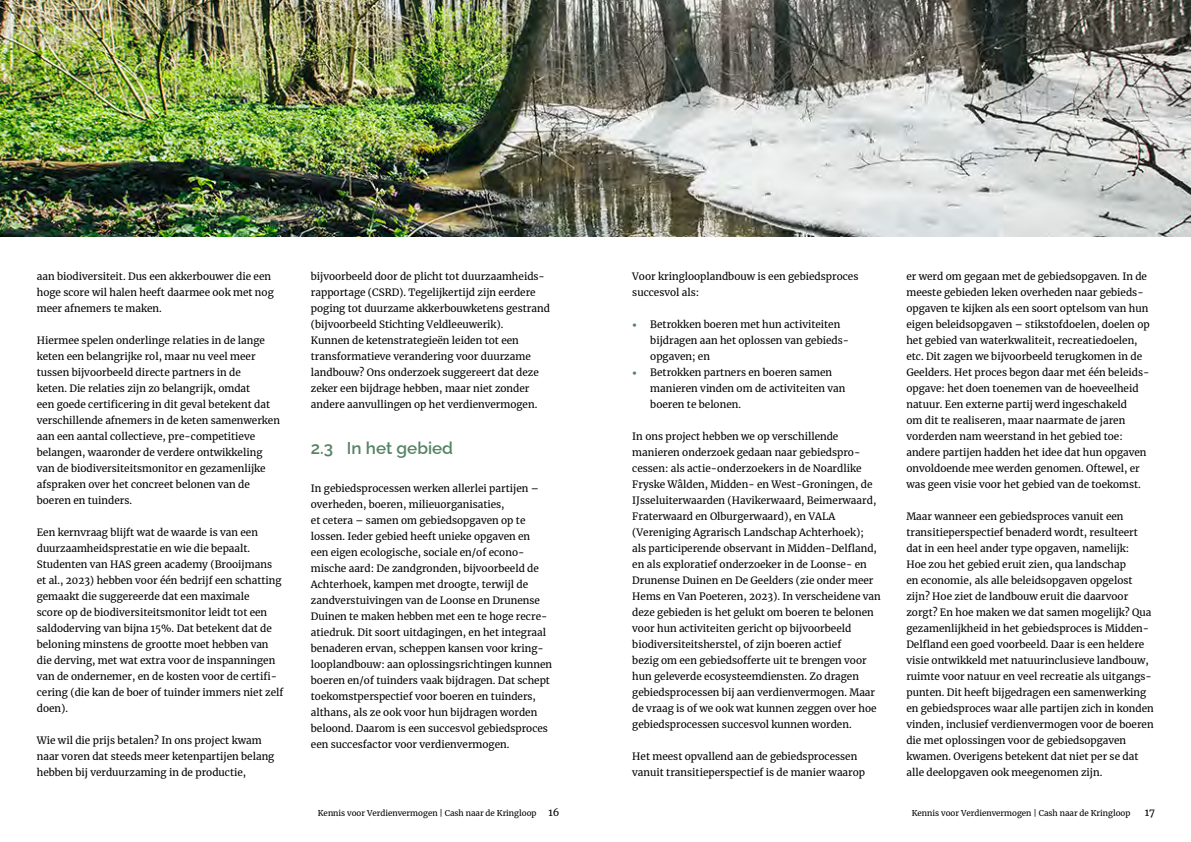
<style>
.page{position:relative;width:1191px;height:842px;background:#fff}
.page>*{position:absolute;margin:0;border:0;box-sizing:border-box;transform-origin:0 0}
.t1{font:600 17px "Raleway";color:#558365}
.t2{font:10px/16px "Merriweather";color:#000}
.t3{font:8px "Merriweather";color:#000}
.s1{font-family:"Verdana";font-size:9px;color:#558365}
.s2{font-size:10px}
</style>
<div class="page">
<img style="left:0;top:0;width:1191px;height:236px">
<p class="t2" style="left:37px;top:268px;width:238px">aan biodiversiteit. Dus een akkerbouwer die een hoge score wil halen heeft daarmee ook met nog meer afnemers te maken.</p>
<p class="t2" style="left:37px;top:332px;width:245px">Hiermee spelen onderlinge relaties in de lange keten een belangrijke rol, maar nu veel meer tussen bijvoorbeeld directe partners in de<br>keten. Die relaties zijn zo belangrijk, omdat<br>een goede certificering in dit geval betekent dat verschillende afnemers in de keten samenwerken aan een aantal collectieve, pre-competitieve belangen, waaronder de verdere ontwikkeling van de biodiversiteitsmonitor en gezamenlijke afspraken over het concreet belonen van de boeren en tuinders.</p>
<p class="t2" style="left:37px;top:524px;width:248px">Een kernvraag blijft wat de waarde is van een duurzaamheidsprestatie en wie die bepaalt.<br>Studenten van HAS green academy (Brooijmans et al., 2023) hebben voor één bedrijf een schatting gemaakt die suggereerde dat een maximale<br>score op de biodiversiteitsmonitor leidt tot een saldoderving van bijna 15%. Dat betekent dat de beloning minstens de grootte moet hebben van die derving, met wat extra voor de inspanningen van de ondernemer, en de kosten voor de certifi&shy;cering (die kan de boer of tuinder immers niet zelf doen).</p>
<p class="t2" style="left:37px;top:732px;width:239px">Wie wil die prijs betalen? In ons project kwam naar voren dat steeds meer ketenpartijen belang hebben bij verduurzaming in de productie,</p>
<p class="t2" style="left:311px;top:268px;width:240px">bijvoorbeeld door de plicht tot duurzaamheids&shy;rapportage (CSRD). Tegelijkertijd zijn eerdere poging tot duurzame akkerbouwketens gestrand (bijvoorbeeld Stichting Veldleeuwerik).<br>Kunnen de ketenstrategieën leiden tot een transformatieve verandering voor duurzame landbouw? Ons onderzoek suggereert dat deze zeker een bijdrage hebben, maar niet zonder andere aanvullingen op het verdienvermogen.</p>
<h1 class="t1" style="left:311px;top:435px;width:144px">2.3 In het gebied</h1>
<p class="t2" style="left:311px;top:480px;width:243px">In gebiedsprocessen werken allerlei partijen – overheden, boeren, milieuorganisaties,<br>et cetera – samen om gebiedsopgaven op te lossen. Ieder gebied heeft unieke opgaven en<br>een eigen ecologische, sociale en/of econo&shy;mische aard: De zandgronden, bijvoorbeeld de Achterhoek, kampen met droogte, terwijl de zandverstuivingen van de Loonse en Drunense Duinen te maken hebben met een te hoge recre&shy;atiedruk. Dit soort uitdagingen, en het integraal benaderen ervan, scheppen kansen voor kring&shy;looplandbouw: aan oplossingsrichtingen kunnen boeren en/of tuinders vaak bijdragen. Dat schept toekomstperspectief voor boeren en tuinders, althans, als ze ook voor hun bijdragen worden beloond. Daarom is een succesvol gebiedsproces een succesfactor voor verdienvermogen.</p>
<p class="t2" style="left:632px;top:268px;width:228px">Voor kringlooplandbouw is een gebiedsproces succesvol als:</p>
<p class="t2" style="left:650px;top:316px;width:200px;text-indent:-18px"><span class="s1">•</span> Betrokken boeren met hun activiteiten bijdragen aan het oplossen van gebieds&shy;opgaven; en</p>
<p class="t2" style="left:650px;top:364px;width:197px;text-indent:-18px"><span class="s1">•</span> Betrokken partners en boeren samen manieren vinden om de activiteiten van boeren te belonen.</p>
<p class="t2" style="left:632px;top:428px;width:250px">In ons project hebben we op verschillende manieren onderzoek gedaan naar gebiedspro&shy;cessen: als actie-onderzoekers in de Noardlike Fryske Wâlden, Midden- en West-Groningen, de IJsseluiterwaarden (Havikerwaard, Beimerwaard, Fraterwaard en Olburgerwaard), en VALA (Vereniging Agrarisch Landschap Achterhoek);<br>als participerende observant in Midden-Delfland, en als exploratief onderzoeker in de Loonse- en Drunense Duinen en De Geelders (zie onder meer Hems en Van Poeteren, 2023). In verscheidene van deze gebieden is het gelukt om boeren te belonen voor hun activiteiten gericht op bijvoorbeeld biodiversiteitsherstel, of zijn boeren actief<br>bezig om een gebiedsofferte uit te brengen voor hun geleverde ecosysteemdiensten. Zo dragen gebiedsprocessen bij aan verdienvermogen. Maar de vraag is of we ook wat kunnen zeggen over hoe gebiedsprocessen succesvol kunnen worden.</p>
<p class="t2" style="left:632px;top:748px;width:234px">Het meest opvallend aan de gebiedsprocessen vanuit transitieperspectief is de manier waarop</p>
<p class="t2" style="left:906px;top:268px;width:245px">er werd om gegaan met de gebiedsopgaven. In de meeste gebieden leken overheden naar gebieds&shy;opgaven te kijken als een soort optelsom van hun eigen beleidsopgaven – stikstofdoelen, doelen op het gebied van waterkwaliteit, recreatiedoelen, etc. Dit zagen we bijvoorbeeld terugkomen in de Geelders. Het proces begon daar met één beleids&shy;opgave: het doen toenemen van de hoeveelheid natuur. Een externe partij werd ingeschakeld<br>om dit te realiseren, maar naarmate de jaren vorderden nam weerstand in het gebied toe: andere partijen hadden het idee dat hun opgaven onvoldoende mee werden genomen. Oftewel, er was geen visie voor het gebied van de toekomst.</p>
<p class="t2" style="left:906px;top:508px;width:249px">Maar wanneer een gebiedsproces vanuit een transitieperspectief benaderd wordt, resulteert dat in een heel ander type opgaven, namelijk:<br>Hoe zou het gebied eruit zien, qua landschap<br>en economie, als alle beleidsopgaven opgelost zijn? Hoe ziet de landbouw eruit die daarvoor zorgt? En hoe maken we dat samen mogelijk? Qua gezamenlijkheid in het gebiedsproces is Midden-Delfland een goed voorbeeld. Daar is een heldere visie ontwikkeld met natuurinclusieve landbouw, ruimte voor natuur en veel recreatie als uitgangs&shy;punten. Dit heeft bijgedragen een samenwerking en gebiedsproces waar alle partijen zich in konden vinden, inclusief verdienvermogen voor de boeren die met oplossingen voor de gebiedsopgaven kwamen. Overigens betekent dat niet per se dat alle deelopgaven ook meegenomen zijn.</p>
<p class="t3" style="left:318px;top:808px;width:243px">Kennis voor Verdienvermogen | Cash naar de Kringloop <span class="s2">16</span></p>
<p class="t3" style="left:911px;top:808px;width:220px">Kennis voor Verdienvermogen | Cash naar de Kringloop</p>
<p class="t2" style="left:1144px;top:804px;width:12px">17</p>
</div>
